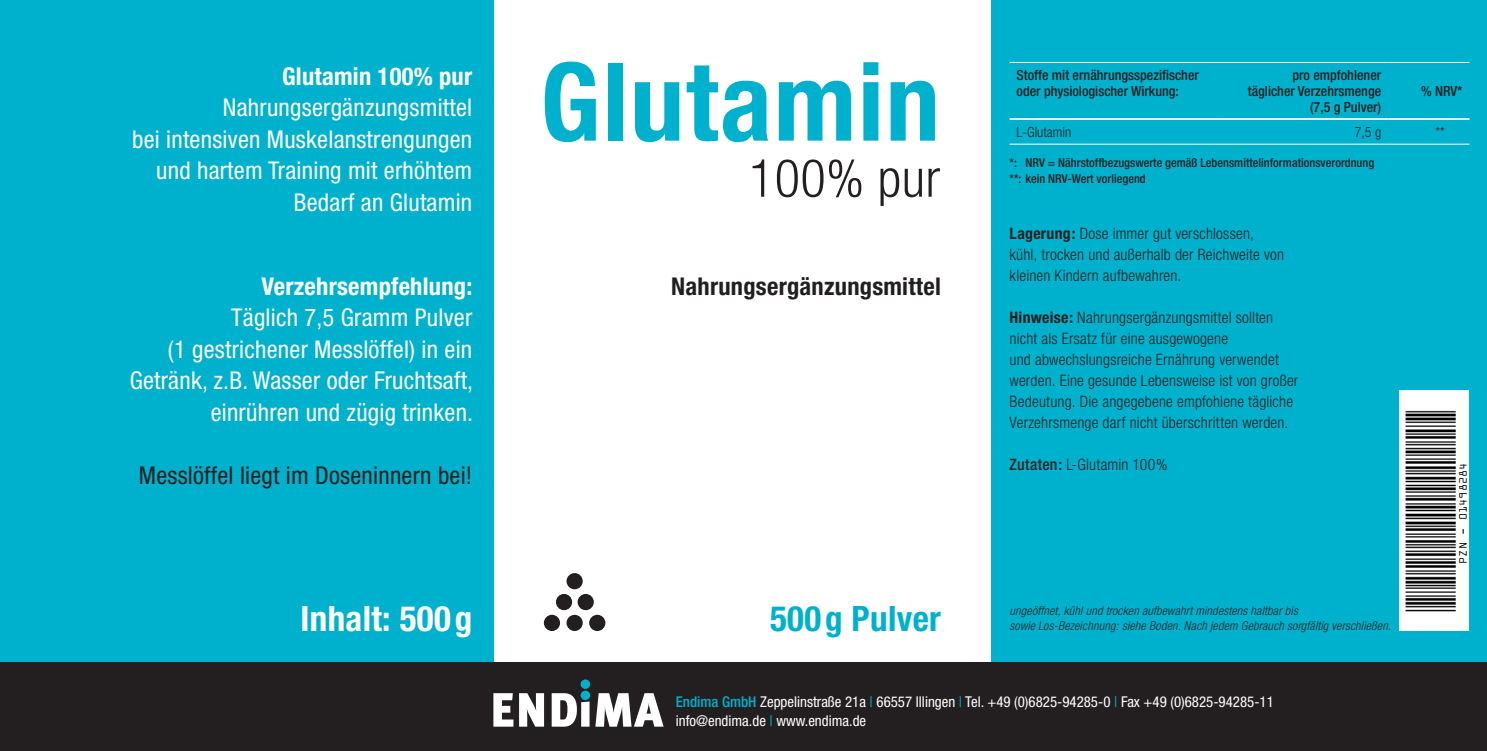
<style>
.page{position:relative;width:1487px;height:751px;background:#fff}
.page>*{position:absolute;margin:0;border:0;box-sizing:border-box;transform-origin:0 0}
.t1{font:700 condensed 108.5px "Helvetica Neue";letter-spacing:.015em;color:#00b1cd}
.t2{font:300 condensed 52.5px "Helvetica Neue";letter-spacing:.01em;color:#231f20}
.t3{font:700 condensed 35px "Helvetica Neue";letter-spacing:.01em;color:#fff}
.t4{font:700 condensed 35px "Helvetica Neue";letter-spacing:.01em;color:#00b1cd}
.t5{font:condensed 24.5px/31.5px "Helvetica Neue";letter-spacing:.01em;color:#fff;text-align:right}
.t6{font:700 condensed 24.5px "Helvetica Neue";letter-spacing:.01em;color:#fff}
.t7{font:condensed 24.5px "Helvetica Neue";letter-spacing:.01em;color:#231f20}
.t8{font:700 condensed 24.5px "Helvetica Neue";letter-spacing:.01em;color:#231f20}
.t9{font:300 condensed 15.75px/21px "Helvetica Neue";letter-spacing:.015em;color:#231f20}
.t10{font:condensed 14.88px/19.2px "Helvetica Neue";color:#fff}
.t11{font:500 condensed 14px/15.8px "Helvetica Neue";color:#231f20}
.t12{font:300 condensed 14px "Helvetica Neue";color:#231f20}
.t13{font:italic 300 condensed 12.25px/15.8px "Helvetica Neue";letter-spacing:.02em;color:#231f20}
.t14{font:500 condensed 12.25px/15.8px "Helvetica Neue";color:#231f20}
.t15{font:12.25px "OCR A";color:#000}
.s1{font-weight:700}
.s2{font-weight:500}
.s3{font-weight:500;color:#00b1cd}
.s4{color:#00b1cd}
</style>
<div class="page">
<div style="left:0;top:0;width:1486px;height:750px;background:#00b1cd"></div>
<div style="left:494px;top:0;width:496px;height:750px;background:#fff"></div>
<div style="left:544px;top:614px;width:16px;height:16px;background:#231f20;border-radius:50%"></div>
<div style="left:566px;top:614px;width:16px;height:16px;background:#231f20;border-radius:50%"></div>
<div style="left:566px;top:572px;width:16px;height:17px;background:#231f20;border-radius:50%"></div>
<div style="left:589px;top:614px;width:16px;height:16px;background:#231f20;border-radius:50%"></div>
<div style="left:577px;top:593px;width:17px;height:16px;background:#231f20;border-radius:50%"></div>
<div style="left:556px;top:593px;width:16px;height:16px;background:#231f20;border-radius:50%"></div>
<hr style="left:1009px;top:62px;width:208px;height:1px;background:#fff">
<hr style="left:1217px;top:62px;width:171px;height:1px;background:#fff">
<hr style="left:1388px;top:62px;width:63px;height:1px;background:#fff">
<svg style="left:1451px;top:62px;width:18px;height:1px"></svg>
<hr style="left:1009px;top:144px;width:208px;height:1px;background:#fff">
<hr style="left:1217px;top:144px;width:171px;height:1px;background:#fff">
<hr style="left:1388px;top:144px;width:63px;height:1px;background:#fff">
<svg style="left:1451px;top:144px;width:18px;height:1px"></svg>
<hr style="left:1009px;top:118px;width:208px;height:2px;background:#fff">
<hr style="left:1217px;top:118px;width:171px;height:2px;background:#fff">
<hr style="left:1388px;top:118px;width:63px;height:2px;background:#fff">
<svg style="left:1451px;top:118px;width:18px;height:2px"></svg>
<div style="left:0;top:661px;width:1486px;height:89px;background:#231f20"></div>
<svg style="left:493px;top:692px;width:170px;height:34px"></svg>
<div style="left:580px;top:690px;width:10px;height:9px;background:#00b1cd;border-radius:50%"></div>
<div style="left:580px;top:679px;width:10px;height:9px;background:#00b1cd;border-radius:50%"></div>
<img style="left:1399px;top:390px;width:69px;height:240px">
<h3 class="t6" style="left:282px;top:61px;width:192px">Glutamin 100% pur</h3>
<h3 class="t5" style="left:132px;top:91px;width:342px">Nahrungsergänzungsmittel<br>bei intensiven Muskelanstrengungen und hartem Training mit erhöhtem<br>Bedarf an Glutamin</h3>
<h3 class="t6" style="left:261px;top:271px;width:212px">Verzehrsempfehlung:</h3>
<h3 class="t5" style="left:130px;top:301px;width:345px">Täglich 7,5 Gramm Pulver<br>(1 gestrichener Messlöffel) in ein<br>Getränk, z.B. Wasser oder Fruchtsaft, einrühren und zügig trinken.</h3>
<h3 class="t7" style="left:139px;top:461px;width:335px">Messlöffel liegt im Doseninnern bei!</h3>
<h3 class="t3" style="left:300px;top:597px;width:173px">Inhalt: 500g</h3>
<h1 class="t1" style="left:540px;top:36px;width:401px">Glutamin</h1>
<h2 class="t2" style="left:749px;top:148px;width:192px">100% pur</h2>
<h3 class="t8" style="left:671px;top:271px;width:271px">Nahrungsergänzungsmittel</h3>
<h3 class="t4" style="left:770px;top:597px;width:172px">500g Pulver</h3>
<p class="t11" style="left:1016px;top:67px;width:184px">Stoffe mit ernährungsspezifischer oder physiologischer Wirkung:</p>
<p class="t11" style="left:1247px;top:67px;width:135px;text-align:right">pro empfohlener täglicher Verzehrsmenge (7,5 g Pulver)</p>
<p class="t11" style="left:1420px;top:83px;width:43px">% NRV*</p>
<p class="t12" style="left:1016px;top:124px;width:56px">L-Glutamin</p>
<p class="t12" style="left:1354px;top:124px;width:28px">7,5 g</p>
<p class="t12" style="left:1435px;top:124px;width:11px">**</p>
<p class="t14" style="left:1009px;top:155px;width:366px">*: NRV = Nährstoffbezugswerte gemäß Lebensmittelinformationsverordnung **: kein NRV-Wert vorliegend</p>
<p class="t9" style="left:1009px;top:223px;width:276px"><span class="s1">Lagerung:</span> Dose immer gut verschlossen, kühl, trocken und außerhalb der Reichweite von kleinen Kindern aufbewahren.</p>
<p class="t9" style="left:1009px;top:307px;width:290px"><span class="s1">Hinweise:</span> Nahrungsergänzungsmittel sollten nicht als Ersatz für eine ausgewogene<br>und abwechslungsreiche Ernährung verwendet werden. Eine gesunde Lebensweise ist von großer Bedeutung. Die angegebene empfohlene tägliche Verzehrsmenge darf nicht überschritten werden.</p>
<p class="t9" style="left:1009px;top:454px;width:160px"><span class="s2">Zutaten:</span> L-Glutamin 100%</p>
<p class="t15" style="left:1455px;top:563px;width:103px;rotate:-90deg">PZN - 01498284</p>
<p class="t13" style="left:1009px;top:602px;width:383px">ungeöffnet, kühl und trocken aufbewahrt mindestens haltbar bis<br>sowie Los-Bezeichnung: siehe Boden. Nach jedem Gebrauch sorgfältig verschließen.</p>
<p class="t10" style="left:675px;top:691px;width:599px"><span class="s3">Endima GmbH</span> Zeppelinstraße 21a <span class="s4">|</span> 66557 Illingen <span class="s4">|</span> Tel. +49 (0)6825-94285-0 <span class="s4">|</span> Fax +49 (0)6825-94285-11 info@endima.de <span class="s4">|</span> www.endima.de</p>
</div>
